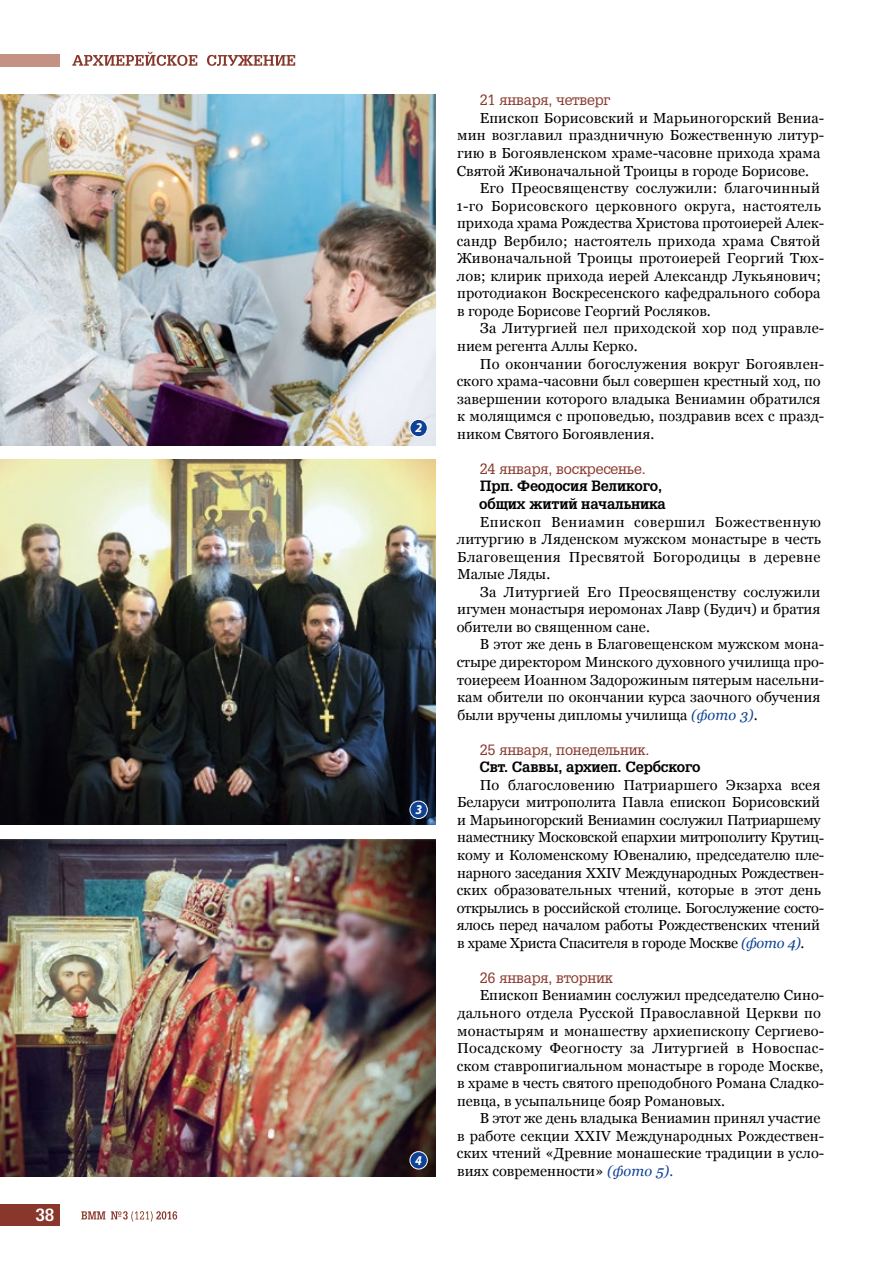
<style>
.page{position:relative;width:893px;height:1263px;background:#fff}
.page>*{position:absolute;margin:0;border:0;box-sizing:border-box;transform-origin:0 0}
.t1{font:700 17.25px "AG Gloria";color:#fff}
.t2{font:14.55px "Georgia";letter-spacing:.005em;color:#000}
.t3{font:14.55px "Georgia";letter-spacing:-.015em;color:#000}
.t4{font:14.55px "Georgia";letter-spacing:.025em;color:#000}
.t5{font:14.55px "Georgia";letter-spacing:-.02em;color:#000}
.t6{font:14.55px "AG Gloria";letter-spacing:-.01em;color:#88372a}
.t7{font:700 14.55px "AG Gloria";letter-spacing:-.01em;color:#000}
.t8{font:14.55px "Georgia";letter-spacing:.035em;color:#000}
.t9{font:italic 700 13.5px "Myriad Pro";color:#fff;scale:.92 1}
.s1{font-style:italic;color:#0f4295}
</style>
<div class="page">
<svg style="left:81px;top:1211px;width:96px;height:10px"></svg>
<div style="left:0;top:1205px;width:60px;height:21px;background:#88372a"></div>
<div style="left:0;top:54px;width:60px;height:13px;background:#c49284"></div>
<svg style="left:72px;top:52px;width:223px;height:14px"></svg>
<img style="left:0;top:839px;width:436px;height:338px">
<img style="left:0;top:459px;width:436px;height:366px">
<img style="left:0;top:94px;width:436px;height:352px">
<div style="left:410px;top:419px;width:17px;height:18px;background:#0f4295;border-radius:50%"></div>
<div style="left:410px;top:419px;width:18px;height:18px;border:1px solid #fff;border-radius:50%"></div>
<div style="left:410px;top:801px;width:17px;height:17px;background:#0f4295;border-radius:50%"></div>
<div style="left:410px;top:801px;width:18px;height:18px;border:1px solid #fff;border-radius:50%"></div>
<div style="left:410px;top:1152px;width:17px;height:17px;background:#0f4295;border-radius:50%"></div>
<div style="left:410px;top:1151px;width:18px;height:18px;border:1px solid #fff;border-radius:50%"></div>
<p class="t1" style="left:35px;top:1204px;width:21px">38</p>
<p class="t9" style="left:415px;top:419px;width:9px">2</p>
<p class="t9" style="left:415px;top:801px;width:9px">3</p>
<p class="t9" style="left:415px;top:1151px;width:9px">4</p>
<p class="t6" style="left:480px;top:92px;width:132px">21 января, четверг</p>
<p class="t2" style="left:480px;top:109px;width:346px">Епископ Борисовский и Марьиногорский Вениа-</p>
<p class="t2" style="left:457px;top:127px;width:369px">мин возглавил праздничную Божественную литур-</p>
<p class="t2" style="left:457px;top:144px;width:365px">гию в Богоявленском храме-часовне прихода храма</p>
<p class="t2" style="left:457px;top:162px;width:354px">Святой Живоначальной Троицы в городе Борисове.</p>
<p class="t2" style="left:480px;top:179px;width:342px">Его Преосвященству сослужили: благочинный</p>
<p class="t4" style="left:456px;top:197px;width:366px">1-го Борисовского церковного округа, настоятель</p>
<p class="t2" style="left:457px;top:214px;width:369px">прихода храма Рождества Христова протоиерей Алек-</p>
<p class="t2" style="left:457px;top:232px;width:365px">сандр Вербило; настоятель прихода храма Святой</p>
<p class="t2" style="left:457px;top:249px;width:368px">Живоначальной Троицы протоиерей Георгий Тюх-</p>
<p class="t2" style="left:457px;top:267px;width:366px">лов; клирик прихода иерей Александр Лукьянович;</p>
<p class="t2" style="left:457px;top:285px;width:365px">протодиакон Воскресенского кафедрального собора</p>
<p class="t2" style="left:457px;top:302px;width:255px">в городе Борисове Георгий Росляков.</p>
<p class="t2" style="left:480px;top:320px;width:346px">За Литургией пел приходской хор под управле-</p>
<p class="t2" style="left:457px;top:337px;width:182px">нием регента Аллы Керко.</p>
<p class="t2" style="left:480px;top:355px;width:346px">По окончании богослужения вокруг Богоявлен-</p>
<p class="t2" style="left:457px;top:372px;width:366px">ского храма-часовни был совершен крестный ход, по</p>
<p class="t2" style="left:457px;top:390px;width:365px">завершении которого владыка Вениамин обратился</p>
<p class="t2" style="left:457px;top:407px;width:369px">к молящимся с проповедью, поздравив всех с празд-</p>
<p class="t2" style="left:457px;top:425px;width:199px">ником Святого Богоявления.</p>
<p class="t6" style="left:480px;top:460px;width:168px">24 января, воскресенье.</p>
<p class="t7" style="left:480px;top:478px;width:183px">Прп. Феодосия Великого,</p>
<p class="t7" style="left:479px;top:495px;width:188px">общих житий начальника</p>
<p class="t8" style="left:480px;top:513px;width:343px">Епископ Вениамин совершил Божественную</p>
<p class="t2" style="left:457px;top:530px;width:366px">литургию в Ляденском мужском монастыре в честь</p>
<p class="t4" style="left:457px;top:548px;width:365px">Благовещения Пресвятой Богородицы в деревне</p>
<p class="t2" style="left:457px;top:565px;width:94px">Малые Ляды.</p>
<p class="t2" style="left:480px;top:583px;width:342px">За Литургией Его Преосвященству сослужили</p>
<p class="t2" style="left:457px;top:600px;width:365px">игумен монастыря иеромонах Лавр (Будич) и братия</p>
<p class="t2" style="left:457px;top:618px;width:195px">обители во священном сане.</p>
<p class="t2" style="left:480px;top:635px;width:346px">В этот же день в Благовещенском мужском мона-</p>
<p class="t2" style="left:457px;top:653px;width:369px">стыре директором Минского духовного училища про-</p>
<p class="t2" style="left:457px;top:671px;width:369px">тоиереем Иоанном Задорожиным пятерым насельни-</p>
<p class="t2" style="left:457px;top:688px;width:365px">кам обители по окончании курса заочного обучения</p>
<p class="t2" style="left:457px;top:706px;width:302px">были вручены дипломы училища <span class="s1">(фото 3)</span>.</p>
<p class="t6" style="left:480px;top:741px;width:171px">25 января, понедельник.</p>
<p class="t7" style="left:479px;top:758px;width:222px">Свт. Саввы, архиеп. Сербского</p>
<p class="t2" style="left:480px;top:776px;width:342px">По благословению Патриаршего Экзарха всея</p>
<p class="t2" style="left:457px;top:793px;width:364px">Беларуси митрополита Павла епископ Борисовский</p>
<p class="t3" style="left:457px;top:811px;width:365px">и Марьиногорский Вениамин сослужил Патриаршему</p>
<p class="t5" style="left:457px;top:829px;width:369px">наместнику Московской епархии митрополиту Крутиц-</p>
<p class="t2" style="left:457px;top:846px;width:369px">кому и Коломенскому Ювеналию, председателю пле-</p>
<p class="t3" style="left:457px;top:864px;width:369px">нарного заседания XXIV Международных Рождествен-</p>
<p class="t2" style="left:457px;top:881px;width:366px">ских образовательных чтений, которые в этот день</p>
<p class="t3" style="left:457px;top:899px;width:369px">открылись в российской столице. Богослужение состо-</p>
<p class="t2" style="left:457px;top:916px;width:365px">ялось перед началом работы Рождественских чтений</p>
<p class="t5" style="left:457px;top:934px;width:349px">в храме Христа Спасителя в городе Москве <span class="s1">(фото 4)</span>.</p>
<p class="t6" style="left:480px;top:969px;width:135px">26 января, вторник</p>
<p class="t2" style="left:480px;top:987px;width:346px">Епископ Вениамин сослужил председателю Сино-</p>
<p class="t2" style="left:457px;top:1004px;width:365px">дального отдела Русской Православной Церкви по</p>
<p class="t2" style="left:457px;top:1022px;width:369px">монастырям и монашеству архиепископу Сергиево-</p>
<p class="t4" style="left:457px;top:1039px;width:369px">Посадскому Феогносту за Литургией в Новоспас-</p>
<p class="t2" style="left:457px;top:1057px;width:368px">ском ставропигиальном монастыре в городе Москве,</p>
<p class="t2" style="left:457px;top:1074px;width:369px">в храме в честь святого преподобного Романа Сладко-</p>
<p class="t2" style="left:457px;top:1092px;width:270px">певца, в усыпальнице бояр Романовых.</p>
<p class="t2" style="left:480px;top:1109px;width:342px">В этот же день владыка Вениамин принял участие</p>
<p class="t2" style="left:457px;top:1127px;width:369px">в работе секции XXIV Международных Рождествен-</p>
<p class="t2" style="left:457px;top:1144px;width:369px">ских чтений «Древние монашеские традиции в усло-</p>
<p class="t2" style="left:457px;top:1162px;width:218px">виях современности» <span class="s1">(фото 5).</span></p>
</div>
